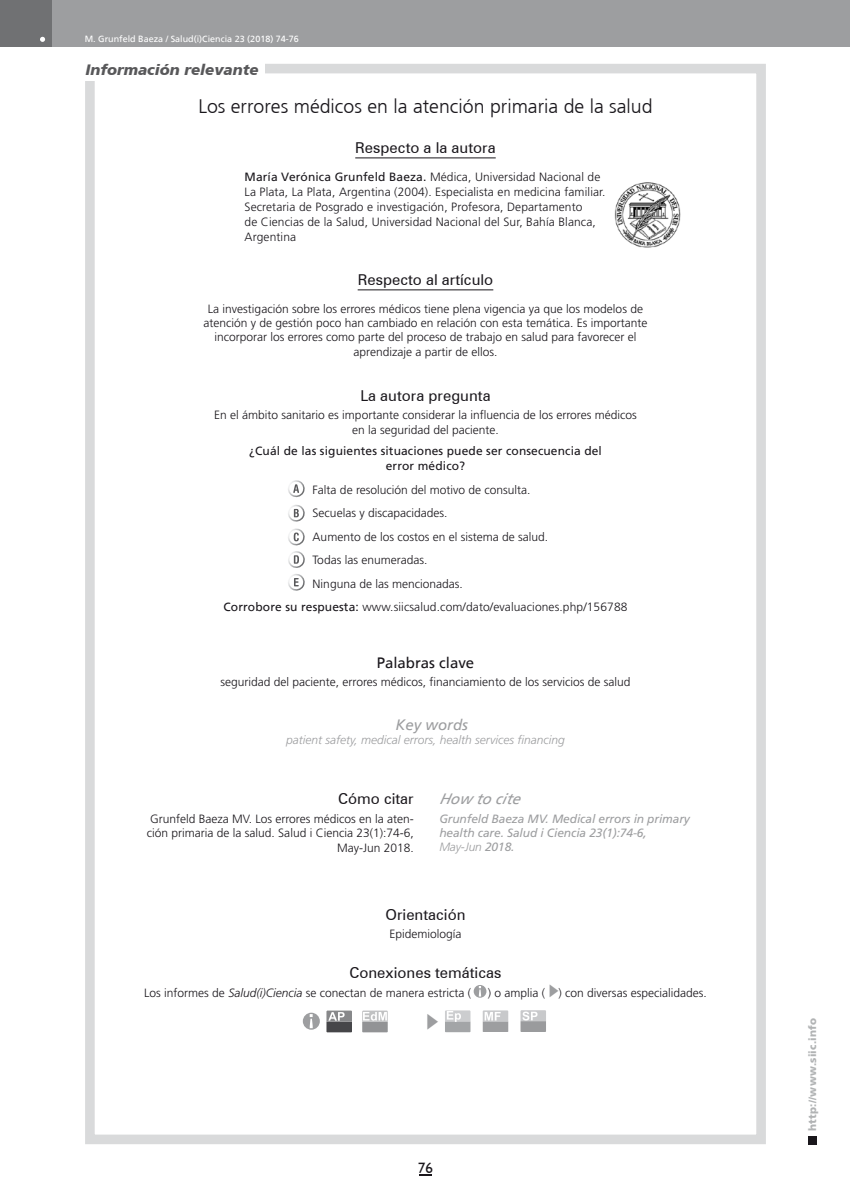
<style>
.page{position:relative;width:851px;height:1191px;background:#fff}
.page>*{position:absolute;margin:0;border:0;box-sizing:border-box;transform-origin:0 0}
.t1{font:300 19.5px "Frutiger";color:#1a171c}
.t2{font:16.5px "Koz Min Pr 6 N";color:#9d9ea0}
.t3{font:15px "Zurich BT";color:#1a171c}
.t4{font:italic 900 15px "Frutiger";color:#58585a}
.t5{font:italic 15px "Frutiger";color:#9d9ea0}
.t6{font:15px "Frutiger";color:#1a171c}
.t7{font:15px "Humanist 521 BT";color:#1a171c}
.t8{font:13.5px "Koz Min Pr 6 N";color:#9d9ea0}
.t9{font:300 12px/14.4px "Frutiger LT Std";color:#1a171c;text-align:center}
.t10{font:italic 12px/14.4px "Frutiger LT Std";letter-spacing:-.01em;color:#9d9ea0}
.t11{font:12px/15px "Frutiger LT Std";letter-spacing:.01em;color:#1a171c;text-align:center}
.t12{font:italic 300 12px "Frutiger LT Std";color:#9d9ea0}
.t13{font:900 10.5px "Frutiger";letter-spacing:.015em;color:#b1b3b4}
.t14{font:9px "Frutiger";color:#fff}
.s1{font-weight:400}
.s2{font-family:"Frutiger";font-weight:400}
.s3{font-weight:300}
.s4{font-style:italic}
</style>
<div class="page">
<div style="left:808px;top:1135px;width:8px;height:9px;background:#1a171c"></div>
<svg style="left:419px;top:1174px;width:12px;height:2px"></svg>
<div style="left:51px;top:0;width:798px;height:47px;background:#9d9ea0"></div>
<div style="left:0;top:0;width:51px;height:47px;background:#707173"></div>
<svg style="left:40px;top:36px;width:6px;height:6px"></svg>
<div style="left:85px;top:64px;width:680px;height:1080px;border:10px solid #d9dadb"></div>
<div style="left:86px;top:61px;width:179px;height:20px;background:#fff"></div>
<svg style="left:288px;top:480px;width:17px;height:111px"></svg>
<hr style="left:355px;top:157px;width:140px;height:1px;background:#1a171c">
<hr style="left:357px;top:289px;width:136px;height:1px;background:#1a171c">
<img style="left:614px;top:182px;width:67px;height:66px">
<svg style="left:520px;top:1010px;width:26px;height:22px"></svg>
<svg style="left:482px;top:1010px;width:26px;height:22px"></svg>
<svg style="left:326px;top:1010px;width:26px;height:22px"></svg>
<svg style="left:362px;top:1010px;width:25px;height:22px"></svg>
<div style="left:303px;top:1012px;width:17px;height:17px;background:#9d9ea0;border-radius:50%"></div>
<svg style="left:309px;top:1014px;width:3px;height:14px"></svg>
<svg style="left:445px;top:1010px;width:25px;height:22px"></svg>
<div style="left:473px;top:985px;width:13px;height:12px;background:#9d9ea0;border-radius:50%"></div>
<svg style="left:478px;top:986px;width:3px;height:10px"></svg>
<p class="t14" style="left:85px;top:34px;width:216px">M. Grunfeld Baeza / Salud(i)Ciencia 23 (2018) 74-76</p>
<p class="t4" style="left:86px;top:61px;width:174px">Información relevante</p>
<h1 class="t1" style="left:198px;top:96px;width:455px">Los errores médicos en la atención primaria de la salud</h1>
<p class="t3" style="left:355px;top:139px;width:142px">Respecto a la autora</p>
<p class="t9" style="left:244px;top:170px;width:362px;line-height:15px;text-align:left"><span class="s1">María Verónica Grunfeld Baeza.</span> Médica, Universidad Nacional de La Plata, La Plata, Argentina (2004). Especialista en medicina familiar.<br>Secretaria de Posgrado e investigación, Profesora, Departamento<br>de Ciencias de la Salud, Universidad Nacional del Sur, Bahía Blanca, Argentina</p>
<p class="t3" style="left:357px;top:271px;width:137px">Respecto al artículo</p>
<p class="t9" style="left:203px;top:301px;width:445px">La investigación sobre los errores médicos tiene plena vigencia ya que los modelos de atención y de gestión poco han cambiado en relación con esta temática. Es importante incorporar los errores como parte del proceso de trabajo en salud para favorecer el aprendizaje a partir de ellos.</p>
<p class="t3" style="left:360px;top:386px;width:132px">La autora pregunta</p>
<p class="t9" style="left:214px;top:408px;width:424px">En el ámbito sanitario es importante considerar la influencia de los errores médicos en la seguridad del paciente.</p>
<p class="t11" style="left:249px;top:443px;width:354px">¿Cuál de las siguientes situaciones puede ser consecuencia del error médico?</p>
<p class="t9" style="left:312px;top:482px;width:219px">Falta de resolución del motivo de consulta.</p>
<p class="t9" style="left:312px;top:506px;width:136px">Secuelas y discapacidades.</p>
<p class="t9" style="left:312px;top:529px;width:237px">Aumento de los costos en el sistema de salud.</p>
<p class="t9" style="left:312px;top:553px;width:116px">Todas las enumeradas.</p>
<p class="t9" style="left:312px;top:576px;width:152px">Ninguna de las mencionadas.</p>
<p class="t9" style="left:223px;top:600px;width:405px"><span class="s2">Corrobore su respuesta:</span> www.siicsalud.com/dato/evaluaciones.php/156788</p>
<p class="t6" style="left:376px;top:654px;width:99px">Palabras clave</p>
<p class="t9" style="left:220px;top:675px;width:411px">seguridad del paciente, errores médicos, financiamiento de los servicios de salud</p>
<p class="t5" style="left:395px;top:716px;width:74px">Key words</p>
<p class="t12" style="left:286px;top:733px;width:280px">patient safety, medical errors, health services financing</p>
<p class="t3" style="left:338px;top:789px;width:77px">Cómo citar</p>
<p class="t9" style="left:147px;top:811px;width:268px;text-align:right">Grunfeld Baeza MV. Los errores médicos en la aten&shy;ción primaria de la salud. Salud i Ciencia 23(1):74-6,<br>May-Jun 2018.</p>
<p class="t5" style="left:439px;top:790px;width:86px">How to cite</p>
<p class="t10" style="left:439px;top:811px;width:252px">Grunfeld Baeza MV. Medical errors in primary health care. Salud i Ciencia 23(1):74-6,<br><span class="s3">May-Jun</span> 2018.</p>
<p class="t3" style="left:385px;top:905px;width:82px">Orientación</p>
<p class="t9" style="left:389px;top:927px;width:74px">Epidemiología</p>
<p class="t3" style="left:349px;top:963px;width:153px">Conexiones temáticas</p>
<p class="t9" style="left:144px;top:985px;width:328px">Los informes de <span class="s4">Salud(i)Ciencia</span> se conectan de manera estricta (</p>
<p class="t9" style="left:488px;top:985px;width:220px">) o amplia ( ) con diversas especialidades.</p>
<p class="t8" style="left:546px;top:984px;width:15px">▶</p>
<h2 class="t2" style="left:423px;top:1013px;width:18px">▶</h2>
<p class="t7" style="left:418px;top:1158px;width:17px">76</p>
<p class="t13" style="left:806px;top:1130px;width:114px;rotate:-90deg">http://www.siic.info</p>
</div>
